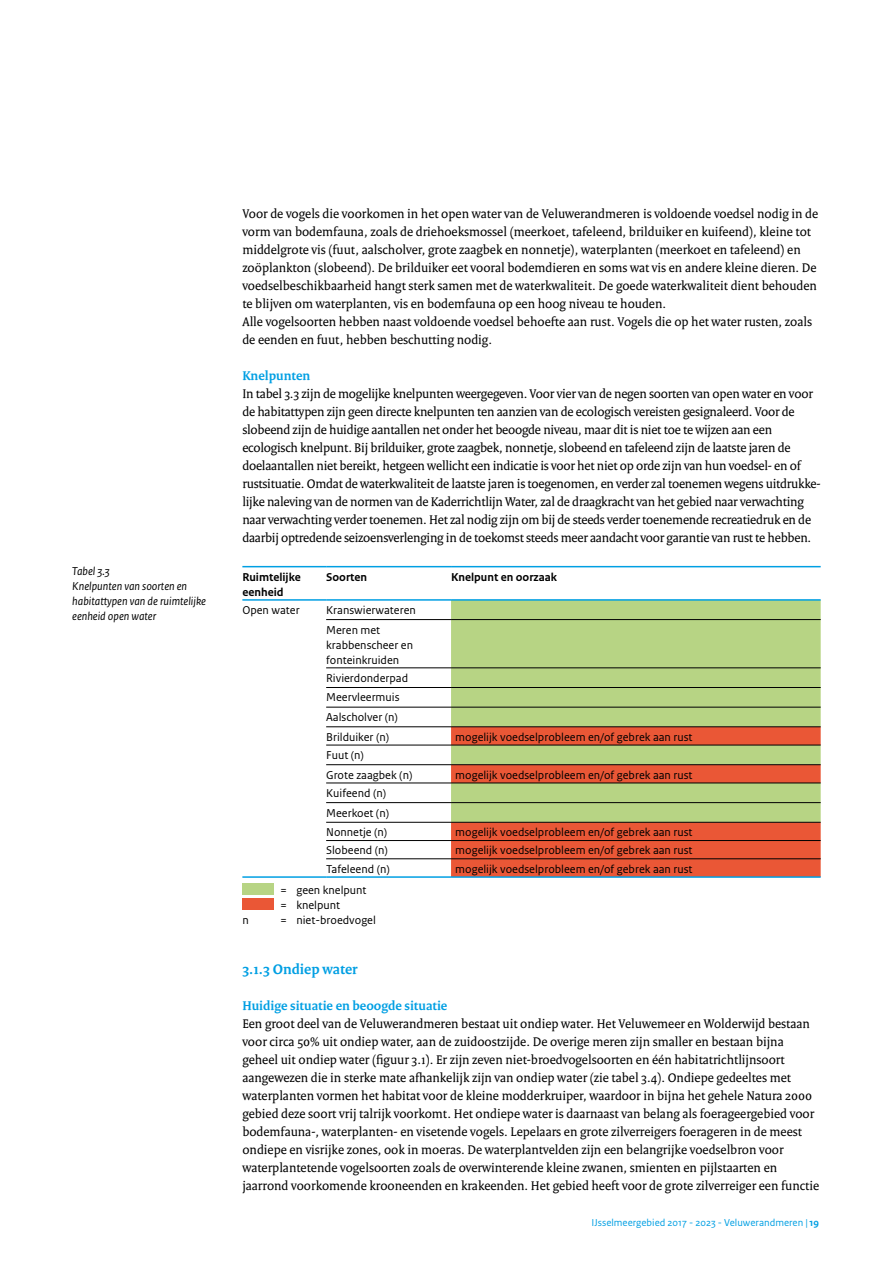
<style>
.page{position:relative;width:893px;height:1263px;background:#fff}
.page>*{position:absolute;margin:0;border:0;box-sizing:border-box;transform-origin:0 0}
.t1{font:700 15px "Rijksoverheid Serif";color:#009fe3}
.t2{font:13.5px/18px "Rijksoverheid Serif";color:#000}
.t3{font:700 13.5px "Rijksoverheid Serif";color:#009fe3}
.t4{font:12px/19.6px "Rijksoverheid Sans Text";color:#000}
.t5{font:italic 12px/15px "Rijksoverheid Sans Text";color:#000}
.t6{font:700 12px/15px "Rijksoverheid Sans Text";color:#000}
.t7{font:10.5px "Rijksoverheid Sans Text";color:#009fe3}
.s1{font-weight:700}
</style>
<div class="page">
<div style="left:451px;top:601px;width:370px;height:125px;background:#b7d484"></div>
<svg style="left:451px;top:727px;width:370px;height:149px;background:#d28653"></svg>
<hr style="left:242px;top:876px;width:84px;height:2px;background:#009fe3">
<hr style="left:242px;top:566px;width:84px;height:1px;background:#009fe3">
<hr style="left:326px;top:566px;width:125px;height:1px;background:#009fe3">
<hr style="left:451px;top:566px;width:370px;height:1px;background:#009fe3">
<hr style="left:242px;top:599px;width:84px;height:2px;background:#009fe3">
<hr style="left:326px;top:599px;width:125px;height:2px;background:#009fe3">
<hr style="left:451px;top:599px;width:370px;height:2px;background:#009fe3">
<hr style="left:326px;top:876px;width:125px;height:2px;background:#009fe3">
<hr style="left:451px;top:876px;width:370px;height:2px;background:#009fe3">
<hr style="left:326px;top:619px;width:125px;height:1px;background:#000">
<hr style="left:451px;top:619px;width:370px;height:1px;background:#000">
<hr style="left:326px;top:667px;width:125px;height:1px;background:#000">
<hr style="left:451px;top:667px;width:370px;height:1px;background:#000">
<hr style="left:326px;top:687px;width:125px;height:1px;background:#000">
<hr style="left:451px;top:687px;width:370px;height:1px;background:#000">
<hr style="left:326px;top:707px;width:125px;height:1px;background:#000">
<hr style="left:451px;top:707px;width:370px;height:1px;background:#000">
<hr style="left:326px;top:726px;width:125px;height:1px;background:#000">
<hr style="left:451px;top:726px;width:370px;height:1px;background:#000">
<hr style="left:326px;top:745px;width:125px;height:1px;background:#000">
<hr style="left:451px;top:745px;width:370px;height:1px;background:#000">
<hr style="left:326px;top:764px;width:125px;height:1px;background:#000">
<hr style="left:451px;top:764px;width:370px;height:1px;background:#000">
<hr style="left:326px;top:782px;width:125px;height:1px;background:#000">
<hr style="left:451px;top:782px;width:370px;height:1px;background:#000">
<hr style="left:326px;top:802px;width:125px;height:1px;background:#000">
<hr style="left:451px;top:802px;width:370px;height:1px;background:#000">
<hr style="left:326px;top:822px;width:125px;height:1px;background:#000">
<hr style="left:451px;top:822px;width:370px;height:1px;background:#000">
<hr style="left:326px;top:840px;width:125px;height:1px;background:#000">
<hr style="left:451px;top:840px;width:370px;height:1px;background:#000">
<hr style="left:326px;top:858px;width:125px;height:1px;background:#000">
<hr style="left:451px;top:858px;width:370px;height:1px;background:#000">
<div style="left:242px;top:883px;width:31px;height:11px;background:#b7d484"></div>
<div style="left:242px;top:898px;width:31px;height:11px;background:#ea5736"></div>
<p class="t5" style="left:72px;top:564px;width:135px">Tabel 3.3<br>Knelpunten van soorten en habitattypen van de ruimtelijke eenheid open water</p>
<p class="t2" style="left:242px;top:204px;width:577px">Voor de vogels die voorkomen in het open water van de Veluwerandmeren is voldoende voedsel nodig in de vorm van bodemfauna, zoals de driehoeksmossel (meerkoet, tafeleend, brilduiker en kuifeend), kleine tot middelgrote vis (fuut, aalscholver, grote zaagbek en nonnetje), waterplanten (meerkoet en tafeleend) en zoöplankton (slobeend). De brilduiker eet vooral bodemdieren en soms wat vis en andere kleine dieren. De voedselbeschikbaarheid hangt sterk samen met de waterkwaliteit. De goede waterkwaliteit dient behouden te blijven om waterplanten, vis en bodemfauna op een hoog niveau te houden.<br>Alle vogelsoorten hebben naast voldoende voedsel behoefte aan rust. Vogels die op het water rusten, zoals de eenden en fuut, hebben beschutting nodig.</p>
<p class="t3" style="left:242px;top:367px;width:70px">Knelpunten</p>
<p class="t2" style="left:242px;top:384px;width:580px">In tabel 3.3 zijn de mogelijke knelpunten weergegeven. Voor vier van de negen soorten van open water en voor de habitattypen zijn geen directe knelpunten ten aanzien van de ecologisch vereisten gesignaleerd. Voor de slobeend zijn de huidige aantallen net onder het beoogde niveau, maar dit is niet toe te wijzen aan een ecologisch knelpunt. Bij brilduiker, grote zaagbek, nonnetje, slobeend en tafeleend zijn de laatste jaren de doelaantallen niet bereikt, hetgeen wellicht een indicatie is voor het niet op orde zijn van hun voedsel- en of rustsituatie. Omdat de waterkwaliteit de laatste jaren is toegenomen, en verder zal toenemen wegens uitdrukke&shy;lijke naleving van de normen van de Kaderrichtlijn Water, zal de draagkracht van het gebied naar verwachting naar verwachting verder toenemen. Het zal nodig zijn om bij de steeds verder toenemende recreatiedruk en de daarbij optredende seizoensverlenging in de toekomst steeds meer aandacht voor garantie van rust te hebben.</p>
<p class="t6" style="left:242px;top:569px;width:60px">Ruimtelijke eenheid</p>
<p class="t6" style="left:326px;top:569px;width:43px">Soorten</p>
<p class="t6" style="left:451px;top:569px;width:108px">Knelpunt en oorzaak</p>
<p class="t4" style="left:242px;top:600px;width:59px">Open water</p>
<p class="t4" style="left:326px;top:600px;width:91px">Kranswierwateren<br>Meren met</p>
<p class="t4" style="left:326px;top:637px;width:88px;line-height:15px">krabbenscheer en fonteinkruiden</p>
<p class="t4" style="left:326px;top:668px;width:83px">Rivierdonderpad<br>Meervleermuis<br>Aalscholver (n)<br>Brilduiker (n)</p>
<p class="t4" style="left:455px;top:727px;width:239px">mogelijk voedselprobleem en/of gebrek aan rust</p>
<p class="t4" style="left:326px;top:745px;width:88px">Fuut (n)<br>Grote zaagbek (n)</p>
<p class="t4" style="left:326px;top:783px;width:64px">Kuifeend (n)<br>Meerkoet (n)<br>Nonnetje (n)</p>
<p class="t4" style="left:455px;top:765px;width:239px">mogelijk voedselprobleem en/of gebrek aan rust</p>
<p class="t4" style="left:455px;top:823px;width:239px">mogelijk voedselprobleem en/of gebrek aan rust</p>
<p class="t4" style="left:326px;top:841px;width:63px">Slobeend (n)</p>
<p class="t4" style="left:455px;top:841px;width:239px">mogelijk voedselprobleem en/of gebrek aan rust</p>
<p class="t4" style="left:326px;top:859px;width:65px">Tafeleend (n)</p>
<p class="t4" style="left:455px;top:859px;width:239px">mogelijk voedselprobleem en/of gebrek aan rust</p>
<p class="t4" style="left:281px;top:883px;width:87px;line-height:15px">= geen knelpunt = knelpunt</p>
<p class="t4" style="left:242px;top:911px;width:8px">n</p>
<p class="t4" style="left:281px;top:911px;width:97px">= niet-broedvogel</p>
<p class="t1" style="left:242px;top:960px;width:117px">3.1.3 Ondiep water</p>
<p class="t3" style="left:242px;top:997px;width:207px">Huidige situatie en beoogde situatie</p>
<p class="t2" style="left:242px;top:1014px;width:578px">Een groot deel van de Veluwerandmeren bestaat uit ondiep water. Het Veluwemeer en Wolderwijd bestaan voor circa 50% uit ondiep water, aan de zuidoostzijde. De overige meren zijn smaller en bestaan bijna geheel uit ondiep water (figuur 3.1). Er zijn zeven niet-broedvogelsoorten en één habitatrichtlijnsoort aangewezen die in sterke mate afhankelijk zijn van ondiep water (zie tabel 3.4). Ondiepe gedeeltes met waterplanten vormen het habitat voor de kleine modderkruiper, waardoor in bijna het gehele Natura 2000 gebied deze soort vrij talrijk voorkomt. Het ondiepe water is daarnaast van belang als foerageergebied voor bodemfauna-, waterplanten- en visetende vogels. Lepelaars en grote zilverreigers foerageren in de meest ondiepe en visrijke zones, ook in moeras. De waterplantvelden zijn een belangrijke voedselbron voor waterplantetende vogelsoorten zoals de overwinterende kleine zwanen, smienten en pijlstaarten en jaarrond voorkomende krooneenden en krakeenden. Het gebied heeft voor de grote zilverreiger een functie</p>
<p class="t7" style="left:592px;top:1216px;width:229px">IJsselmeergebied 2017 - 2023 - Veluwerandmeren | <span class="s1">19</span></p>
</div>
